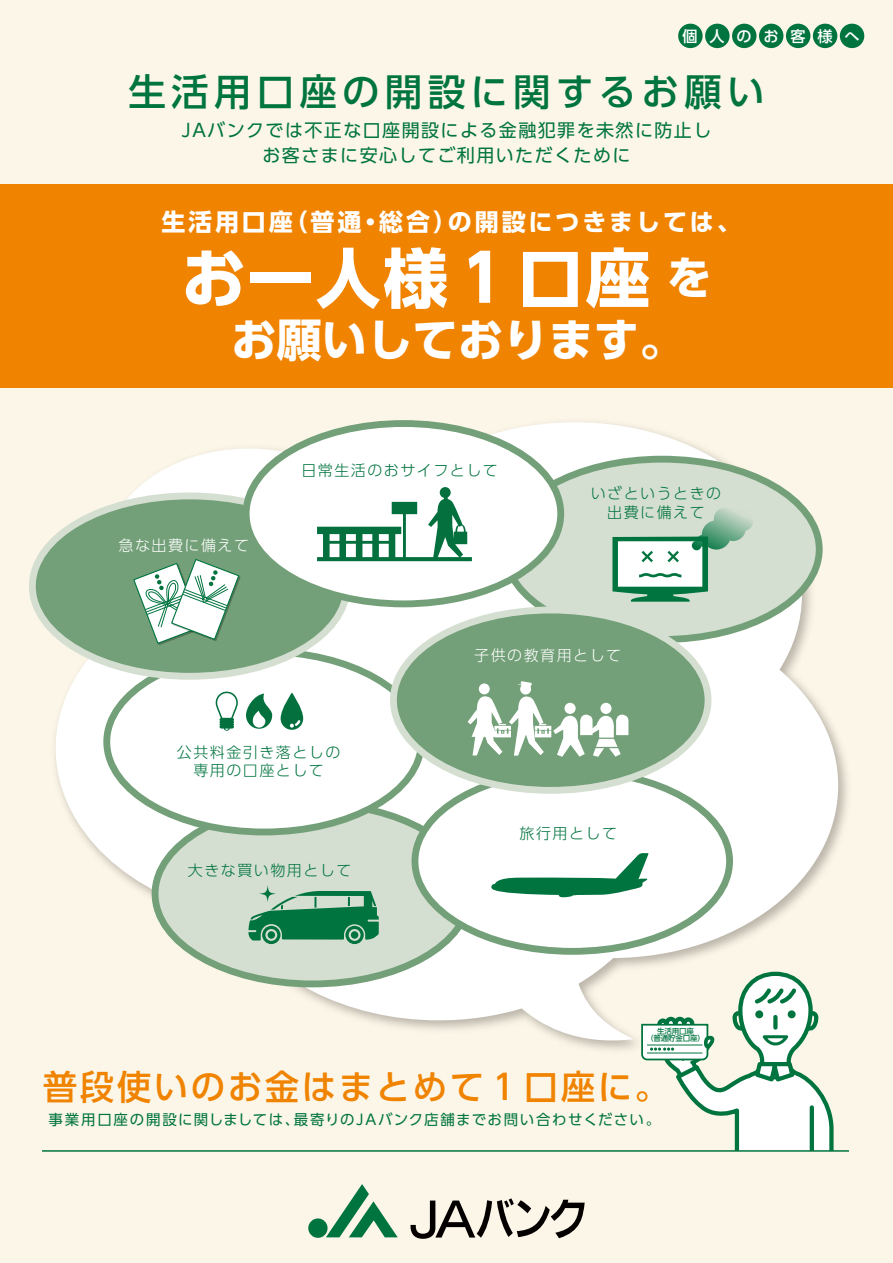
<style>
.page{position:relative;width:893px;height:1263px;background:#fbf6e8}
.page>*{position:absolute;margin:0;border:0;box-sizing:border-box;transform-origin:0 0}
.t1{font:700 64.8px "UD Shin Go Pro";letter-spacing:.04em;color:#fff}
.t2{font:700 45.3px "UD Shin Go Pro";color:#fff}
.t3{font:500 37.5px "UD Shin Go Pro";letter-spacing:.14em;color:#00743f}
.t4{font:500 34.5px "UD Shin Go Pro";letter-spacing:.07em;color:#f08300}
.t5{font:700 24px "UD Shin Go Pro";letter-spacing:.12em;color:#fff}
.t6{font:18px/24.6px "UD Shin Go Pro";letter-spacing:.08em;color:#00743f;text-align:center}
.t7{font:500 15.15px "UD Shin Go Pro";letter-spacing:.78em;color:#fff}
.t8{font:300 15px/18.6px "UD Shin Go Pro";letter-spacing:.1em;color:#00743f;text-align:center}
.t9{font:300 15px "UD Shin Go Pro";letter-spacing:.1em;color:#fff}
.t10{font:14.4px "UD Shin Go Pro";letter-spacing:.1em;color:#00743f}
.t11{font:500 7.5px/7.5px "UD Shin Go Pro";letter-spacing:-.02em;color:#00743f;text-align:center}
.s1{font-size:45.3px}
</style>
<div class="page">
<svg style="left:640px;top:1057px;width:196px;height:93px"></svg>
<hr style="left:42px;top:1150px;width:807px;height:2px;background:#00743f">
<img style="left:47px;top:413px;width:808px;height:644px">
<svg style="left:56px;top:422px;width:782px;height:624px"></svg>
<div style="left:0;top:184px;width:893px;height:204px;background:#f08300"></div>
<div style="left:732px;top:24px;width:24px;height:24px;background:#00743f;border-radius:50%"></div>
<div style="left:705px;top:24px;width:25px;height:24px;background:#00743f;border-radius:50%"></div>
<div style="left:678px;top:24px;width:25px;height:24px;background:#00743f;border-radius:50%"></div>
<div style="left:759px;top:24px;width:24px;height:24px;background:#00743f;border-radius:50%"></div>
<div style="left:786px;top:24px;width:24px;height:24px;background:#00743f;border-radius:50%"></div>
<div style="left:813px;top:24px;width:24px;height:24px;background:#00743f;border-radius:50%"></div>
<div style="left:840px;top:24px;width:24px;height:24px;background:#00743f;border-radius:50%"></div>
<div style="left:155px;top:803px;width:315px;height:181px;background:#d5dfd1;border-radius:50%"></div>
<div style="left:415px;top:771px;width:315px;height:180px;background:#fff;border-radius:50%"></div>
<div style="left:412px;top:767px;width:321px;height:188px;border:7px solid #73a078;border-radius:50%"></div>
<div style="left:107px;top:652px;width:314px;height:180px;background:#fff;border-radius:50%"></div>
<div style="left:103px;top:648px;width:322px;height:187px;border:7px solid #73a078;border-radius:50%"></div>
<div style="left:32px;top:496px;width:315px;height:180px;background:#73a078;border-radius:50%"></div>
<div style="left:29px;top:492px;width:321px;height:188px;border:7px solid #d5dfd1;border-radius:50%"></div>
<div style="left:505px;top:459px;width:314px;height:180px;background:#d5dfd1;border-radius:50%"></div>
<div style="left:501px;top:456px;width:322px;height:187px;border:7px solid #73a078;border-radius:50%"></div>
<div style="left:393px;top:610px;width:315px;height:180px;background:#73a078;border-radius:50%"></div>
<div style="left:390px;top:607px;width:321px;height:187px;border:7px solid #d5dfd1;border-radius:50%"></div>
<div style="left:246px;top:423px;width:315px;height:181px;background:#fff;border-radius:50%"></div>
<div style="left:243px;top:420px;width:321px;height:187px;border:7px solid #73a078;border-radius:50%"></div>
<svg style="left:612px;top:508px;width:141px;height:94px"></svg>
<svg style="left:216px;top:692px;width:87px;height:39px"></svg>
<svg style="left:317px;top:487px;width:155px;height:74px"></svg>
<svg style="left:133px;top:559px;width:108px;height:86px"></svg>
<svg style="left:248px;top:891px;width:131px;height:53px"></svg>
<svg style="left:468px;top:681px;width:160px;height:76px"></svg>
<svg style="left:491px;top:853px;width:157px;height:44px"></svg>
<svg style="left:411px;top:1198px;width:174px;height:41px;background:#b6b1a7"></svg>
<svg style="left:326px;top:1184px;width:72px;height:53px;background:#a3c8ac"></svg>
<div style="left:308px;top:1218px;width:20px;height:20px;background:#00743f;border-radius:50%"></div>
<p class="t7" style="left:683px;top:24px;width:179px">個人のお客様へ</p>
<h3 class="t3" style="left:128px;top:61px;width:638px">生活用口座の開設に関するお願い</h3>
<p class="t6" style="left:182px;top:117px;width:531px">JAバンクでは不正な口座開設による金融犯罪を未然に防止しお客さまに安心してご利用いただくために</p>
<h3 class="t5" style="left:161px;top:202px;width:581px">生活用口座（普通・総合）の開設につきましては、</h3>
<h1 class="t1" style="left:181px;top:225px;width:532px">お一人様１口座<span class="s1">を</span></h1>
<h2 class="t2" style="left:231px;top:302px;width:455px">お願いしております。</h2>
<p class="t9" style="left:119px;top:533px;width:132px">急な出費に備えて</p>
<p class="t8" style="left:301px;top:460px;width:198px">日常生活のおサイフとして</p>
<p class="t8" style="left:591px;top:484px;width:132px">いざというときの出費に備えて</p>
<p class="t9" style="left:474px;top:643px;width:148px">子供の教育用として</p>
<p class="t8" style="left:177px;top:742px;width:165px">公共料金引き落としの専用の口座として</p>
<p class="t8" style="left:188px;top:860px;width:165px">大きな買い物用として</p>
<p class="t8" style="left:520px;top:824px;width:99px">旅行用として</p>
<p class="t11" style="left:646px;top:1027px;width:60px">生活用口座<br>（普通貯金口座）</p>
<h3 class="t4" style="left:43px;top:1059px;width:628px">普段使いのお金はまとめて１口座に。</h3>
<p class="t10" style="left:49px;top:1107px;width:613px">事業用口座の開設に関しましては、最寄りのJAバンク店舗までお問い合わせください。</p>
</div>
